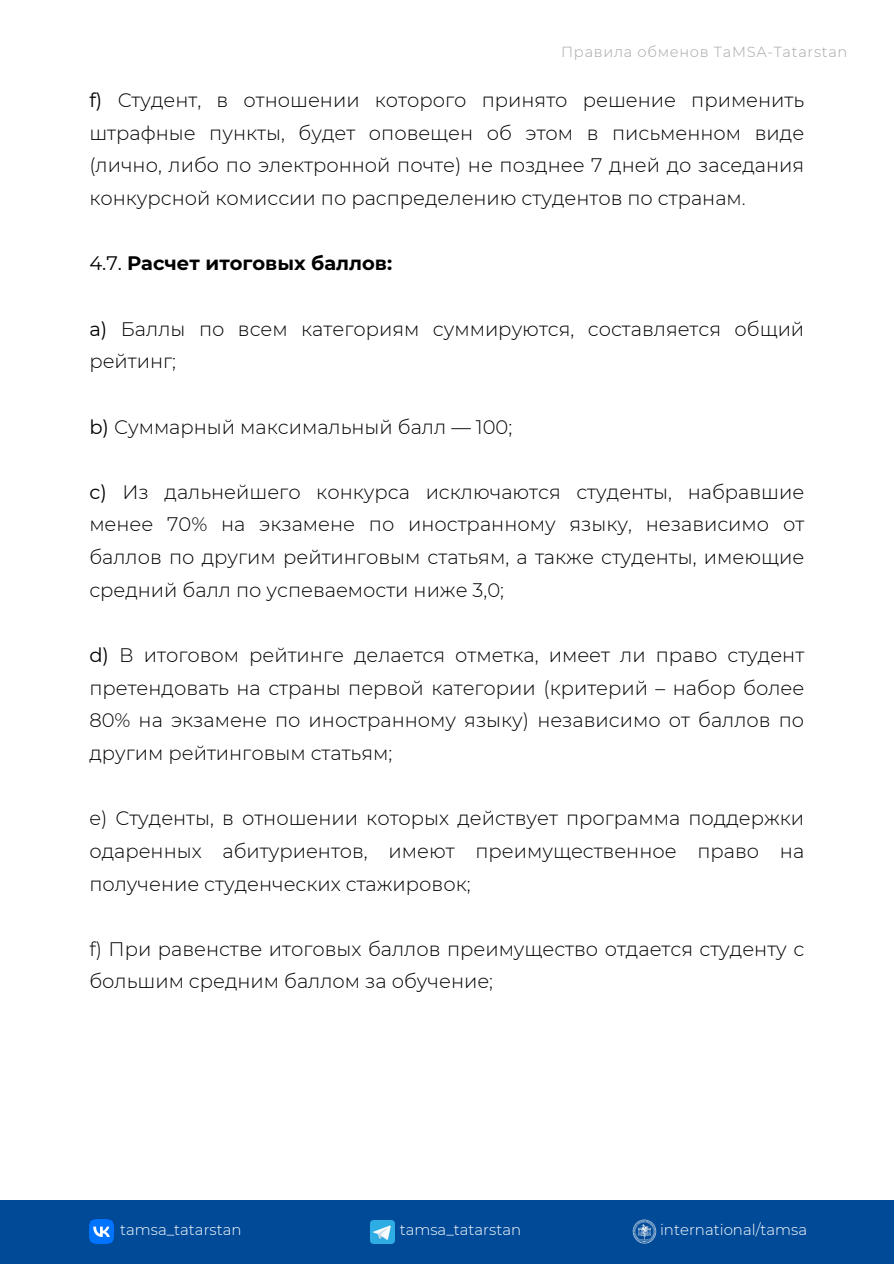
<style>
.page{position:relative;width:894px;height:1264px;background:#fff}
.page>*{position:absolute;margin:0;border:0;box-sizing:border-box;transform-origin:0 0}
.t1{font:300 19.5px/32.7px "Montserrat";color:#000;text-align:justify}
.t2{font:700 19.5px "Montserrat";color:#000}
.t3{font:300 15px "Montserrat";color:#fff}
.t4{font:300 14.55px "Montserrat";letter-spacing:.05em;color:#a6a6a6}
.s1{font-weight:400}
</style>
<div class="page">
<div style="left:0;top:1199px;width:893px;height:64px;background:#004a98"></div>
<img style="left:89px;top:1219px;width:24px;height:24px">
<img style="left:370px;top:1220px;width:24px;height:23px">
<img style="left:632px;top:1219px;width:25px;height:24px">
<h1 class="t4" style="left:561px;top:43px;width:287px">Правила обменов TaMSA-Tatarstan</h1>
<p class="t1" style="left:89px;top:84px;width:716px"><span class="s1">f)</span> Студент, в отношении которого принято решение применить штрафные пункты, будет оповещен об этом в письменном виде (лично, либо по электронной почте) не позднее 7 дней до заседания конкурсной комиссии по распределению студентов по странам.</p>
<h1 class="t2" style="left:89px;top:251px;width:304px"><span class="s1">4.7.</span> Расчет итоговых баллов:</h1>
<h1 class="t1" style="left:89px;top:312px;width:716px"><span class="s1">a)</span> Баллы по всем категориям суммируются, составляется общий рейтинг;</h1>
<h1 class="t1" style="left:89px;top:410px;width:424px"><span class="s1">b)</span> Суммарный максимальный балл — 100;</h1>
<h1 class="t1" style="left:89px;top:475px;width:716px"><span class="s1">c)</span> Из дальнейшего конкурса исключаются студенты, набравшие менее 70% на экзамене по иностранному языку, независимо от баллов по другим рейтинговым статьям, а также студенты, имеющие средний балл по успеваемости ниже 3,0;</h1>
<h1 class="t1" style="left:89px;top:638px;width:716px"><span class="s1">d)</span> В итоговом рейтинге делается отметка, имеет ли право студент претендовать на страны первой категории (критерий – набор более 80% на экзамене по иностранному языку) независимо от баллов по другим рейтинговым статьям;</h1>
<h1 class="t1" style="left:89px;top:802px;width:716px">e) Студенты, в отношении которых действует программа поддержки одаренных абитуриентов, имеют преимущественное право на получение студенческих стажировок;</h1>
<h1 class="t1" style="left:89px;top:932px;width:716px">f) При равенстве итоговых баллов преимущество отдается студенту с большим средним баллом за обучение;</h1>
<p class="t3" style="left:120px;top:1220px;width:123px">tamsa_tatarstan</p>
<p class="t3" style="left:399px;top:1220px;width:123px">tamsa_tatarstan</p>
<p class="t3" style="left:660px;top:1220px;width:148px">international/tamsa</p>
</div>
